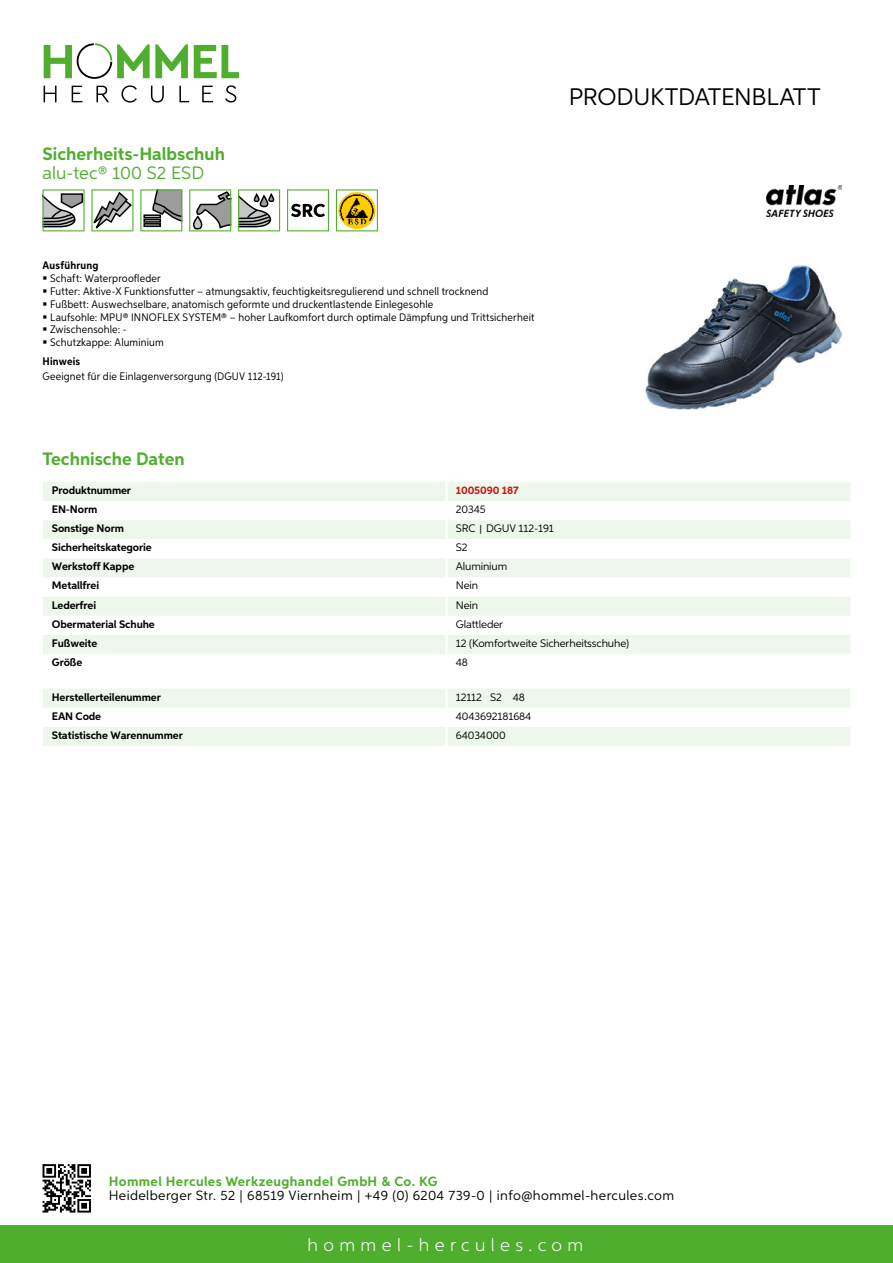
<style>
.page{position:relative;width:893px;height:1263px;background:#fff}
.page>*{position:absolute;margin:0;border:0;box-sizing:border-box;transform-origin:0 0}
.t1{font:24px "Aspira";letter-spacing:-.01em;color:#000}
.t2{font:700 18px "Aspira";color:#50ae2f}
.t3{font:300 18px "Aspira";letter-spacing:.3em;color:#fff}
.t4{font:18px "Aspira";color:#50ae2f}
.t5{font:13.5px "Aspira";letter-spacing:.03em;color:#000}
.t6{font:700 13.5px "Aspira";letter-spacing:.03em;color:#50ae2f}
.t7{font:10.95px/12.8px "Aspira Nar";letter-spacing:.015em;color:#000}
.t8{font:700 10.95px "Aspira";letter-spacing:-.01em;color:#000}
.t9{font:10.95px "Aspira";letter-spacing:-.01em;color:#000}
.t10{font:700 10.95px "Aspira Nar";letter-spacing:.02em;color:#000}
.t11{font:700 10.95px "Aspira";letter-spacing:-.01em;color:#cd1013}
.s1{font-family:"Wuerth Global";font-size:10.5px}
</style>
<div class="page">
<div style="left:0;top:1226px;width:893px;height:37px;background:#50ae2f"></div>
<svg style="left:43px;top:1164px;width:48px;height:48px"></svg>
<svg style="left:194px;top:45px;width:45px;height:33px"></svg>
<svg style="left:44px;top:43px;width:144px;height:36px"></svg>
<svg style="left:44px;top:86px;width:13px;height:16px"></svg>
<svg style="left:72px;top:86px;width:10px;height:16px"></svg>
<svg style="left:96px;top:86px;width:13px;height:16px"></svg>
<svg style="left:121px;top:85px;width:16px;height:18px"></svg>
<svg style="left:151px;top:86px;width:13px;height:17px"></svg>
<svg style="left:179px;top:86px;width:10px;height:16px"></svg>
<svg style="left:202px;top:86px;width:11px;height:16px"></svg>
<svg style="left:225px;top:85px;width:11px;height:18px"></svg>
<div style="left:43px;top:482px;width:807px;height:19px;background:#eef7eb"></div>
<svg style="left:43px;top:520px;width:807px;height:134px;fill:#eef7eb"></svg>
<hr style="left:445px;top:482px;width:3px;height:19px;background:#fff">
<hr style="left:445px;top:520px;width:3px;height:19px;background:#fff">
<hr style="left:445px;top:539px;width:3px;height:19px;background:#fff">
<hr style="left:445px;top:558px;width:3px;height:19px;background:#fff">
<hr style="left:445px;top:577px;width:3px;height:20px;background:#fff">
<hr style="left:445px;top:597px;width:3px;height:19px;background:#fff">
<hr style="left:445px;top:616px;width:3px;height:19px;background:#fff">
<hr style="left:445px;top:635px;width:3px;height:19px;background:#fff">
<svg style="left:43px;top:689px;width:807px;height:57px"></svg>
<hr style="left:445px;top:727px;width:3px;height:19px;background:#fff">
<svg style="left:43px;top:189px;width:90px;height:42px"></svg>
<svg style="left:140px;top:189px;width:42px;height:42px"></svg>
<svg style="left:189px;top:189px;width:42px;height:42px"></svg>
<svg style="left:238px;top:189px;width:42px;height:42px"></svg>
<svg style="left:287px;top:189px;width:42px;height:42px"></svg>
<svg style="left:336px;top:189px;width:42px;height:42px"></svg>
<img style="left:646px;top:265px;width:196px;height:144px">
<img style="left:766px;top:185px;width:76px;height:32px">
<h2 class="t2" style="left:43px;top:142px;width:184px">Sicherheits-Halbschuh</h2>
<h2 class="t4" style="left:43px;top:162px;width:161px">alu-tec® 100 S2 ESD</h2>
<p class="t10" style="left:43px;top:259px;width:58px">Ausführung</p>
<p class="t7" style="left:50px;top:272px;width:486px">Schaft: Waterproofleder<br>Futter: Aktive-X Funktionsfutter – atmungsaktiv, feuchtigkeitsregulierend und schnell trocknend<br>Fußbett: Auswechselbare, anatomisch geformte und druckentlastende Einlegesohle<br>Laufsohle: MPU® INNOFLEX SYSTEM® – hoher Laufkomfort durch optimale Dämpfung und Trittsicherheit Zwischensohle: -<br>Schutzkappe: Aluminium</p>
<p class="t10" style="left:43px;top:355px;width:39px">Hinweis</p>
<p class="t7" style="left:43px;top:370px;width:242px">Geeignet für die Einlagenversorgung (DGUV 112-191)</p>
<h1 class="t1" style="left:569px;top:82px;width:253px">Produktdatenblatt</h1>
<h2 class="t2" style="left:43px;top:448px;width:144px">Technische Daten</h2>
<p class="t8" style="left:52px;top:483px;width:81px">Produktnummer</p>
<p class="t11" style="left:456px;top:483px;width:64px">1005090 187</p>
<p class="t8" style="left:52px;top:502px;width:47px">EN-Norm</p>
<p class="t9" style="left:456px;top:502px;width:31px">20345</p>
<p class="t8" style="left:52px;top:521px;width:74px">Sonstige Norm</p>
<p class="t9" style="left:456px;top:522px;width:100px">SRC <span class="s1">|</span> DGUV 112-191</p>
<p class="t8" style="left:52px;top:541px;width:101px">Sicherheitskategorie</p>
<p class="t9" style="left:456px;top:541px;width:13px">S2</p>
<p class="t8" style="left:52px;top:560px;width:84px">Werkstoff Kappe</p>
<p class="t9" style="left:456px;top:560px;width:53px">Aluminium</p>
<p class="t8" style="left:52px;top:579px;width:49px">Metallfrei</p>
<p class="t9" style="left:456px;top:579px;width:24px">Nein</p>
<p class="t8" style="left:52px;top:598px;width:46px">Lederfrei</p>
<p class="t9" style="left:456px;top:598px;width:24px">Nein</p>
<p class="t8" style="left:52px;top:617px;width:104px">Obermaterial Schuhe</p>
<p class="t9" style="left:456px;top:617px;width:49px">Glattleder</p>
<p class="t8" style="left:52px;top:636px;width:47px">Fußweite</p>
<p class="t9" style="left:456px;top:636px;width:175px">12 (Komfortweite Sicherheitsschuhe)</p>
<p class="t8" style="left:52px;top:655px;width:32px">Größe</p>
<p class="t9" style="left:456px;top:655px;width:14px">48</p>
<p class="t8" style="left:52px;top:690px;width:111px">Herstellerteilenummer</p>
<p class="t9" style="left:456px;top:690px;width:71px">12112 S2 48</p>
<p class="t8" style="left:52px;top:709px;width:51px">EAN Code</p>
<p class="t9" style="left:456px;top:709px;width:77px">4043692181684</p>
<p class="t8" style="left:52px;top:728px;width:132px">Statistische Warennummer</p>
<p class="t9" style="left:456px;top:728px;width:52px">64034000</p>
<p class="t6" style="left:109px;top:1172px;width:330px">Hommel Hercules Werkzeughandel GmbH &amp; Co. KG</p>
<p class="t5" style="left:109px;top:1187px;width:567px">Heidelberger Str. 52 | 68519 Viernheim | +49 (0) 6204 739-0 | info@hommel-hercules.com</p>
<h2 class="t3" style="left:307px;top:1234px;width:277px">hommel-hercules.com</h2>
</div>
